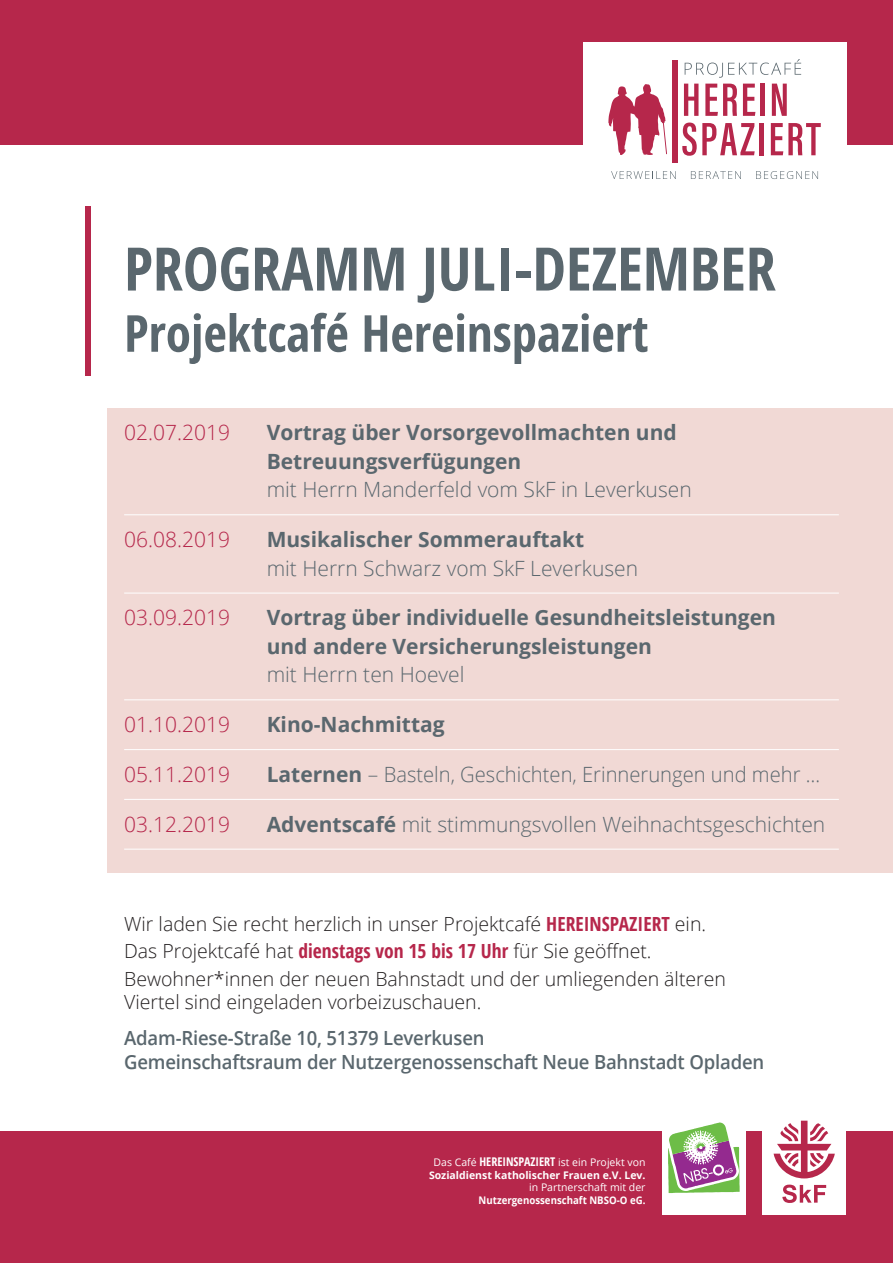
<style>
.page{position:relative;width:893px;height:1263px;background:#b6274b}
.page>*{position:absolute;margin:0;border:0;box-sizing:border-box;transform-origin:0 0}
.t1{font:700 condensed 60px "Open Sans";color:#5a676e}
.t2{font:700 condensed 51px "Open Sans";color:#5a676e}
.t3{font:300 21px "Open Sans";color:#5a676e}
.t4{font:700 21px/28.5px "Open Sans";color:#5a676e}
.t5{font:300 21px "Open Sans";color:#b6274b}
.t6{font:300 19.5px/27.6px "Open Sans";color:#231f20}
.t7{font:600 19.5px/23.4px "Open Sans";letter-spacing:-.01em;color:#5a676e;scale:.95 1}
.t8{font:700 10.5px/12.6px "Open Sans";color:#fff;text-align:center}
.t9{font:700 10.5px "Open Sans";color:#fff;scale:.92 1}
.t10{font:10.5px "Open Sans";color:#fff}
.s1{font-weight:700}
.s2{font-weight:700;font-stretch:condensed;color:#b6274b}
.s3{font-weight:400}
.s4{font-stretch:condensed;font-size:12px}
</style>
<div class="page">
<div style="left:0;top:145px;width:893px;height:985px;background:#fff"></div>
<div style="left:107px;top:408px;width:786px;height:465px;background:#f1d9d5"></div>
<div style="left:85px;top:206px;width:6px;height:170px;background:#b6274b"></div>
<div style="left:583px;top:42px;width:263px;height:154px;background:#fff"></div>
<svg style="left:608px;top:84px;width:59px;height:71px"></svg>
<svg style="left:684px;top:84px;width:14px;height:32px"></svg>
<svg style="left:705px;top:84px;width:32px;height:32px"></svg>
<svg style="left:743px;top:84px;width:12px;height:32px"></svg>
<div style="left:760px;top:84px;width:5px;height:32px;background:#b6274b"></div>
<svg style="left:772px;top:84px;width:15px;height:32px"></svg>
<svg style="left:682px;top:123px;width:73px;height:33px"></svg>
<hr style="left:760px;top:123px;width:4px;height:32px;background:#b6274b">
<svg style="left:771px;top:123px;width:50px;height:32px"></svg>
<div style="left:671px;top:60px;width:6px;height:103px;background:#b6274b"></div>
<svg style="left:685px;top:59px;width:116px;height:19px"></svg>
<svg style="left:611px;top:171px;width:65px;height:8px"></svg>
<svg style="left:691px;top:171px;width:50px;height:8px"></svg>
<svg style="left:756px;top:171px;width:62px;height:8px"></svg>
<div style="left:662px;top:1113px;width:84px;height:102px;background:#fff"></div>
<svg style="left:668px;top:1122px;width:72px;height:71px"></svg>
<div style="left:763px;top:1113px;width:83px;height:102px;background:#fff"></div>
<svg style="left:782px;top:1184px;width:44px;height:19px"></svg>
<svg style="left:774px;top:1121px;width:61px;height:57px"></svg>
<hr style="left:124px;top:514px;width:715px;height:1px;background:#fff">
<hr style="left:124px;top:593px;width:715px;height:1px;background:#fff">
<hr style="left:124px;top:699px;width:715px;height:1px;background:#fff">
<hr style="left:124px;top:749px;width:715px;height:1px;background:#fff">
<hr style="left:124px;top:799px;width:715px;height:1px;background:#fff">
<hr style="left:124px;top:849px;width:715px;height:1px;background:#fff">
<h1 class="t1" style="left:124px;top:227px;width:653px">PROGRAMM JULI-DEZEMBER</h1>
<h2 class="t2" style="left:124px;top:298px;width:526px">Projektcafé Hereinspaziert</h2>
<p class="t5" style="left:124px;top:418px;width:107px">02.07.2019</p>
<p class="t4" style="left:267px;top:418px;width:412px">Vortrag über Vorsorgevollmachten und<br>Betreuungsverfügungen</p>
<p class="t3" style="left:267px;top:475px;width:427px">mit Herrn Manderfeld vom SkF in Leverkusen</p>
<p class="t5" style="left:124px;top:525px;width:107px">06.08.2019</p>
<p class="t4" style="left:267px;top:525px;width:319px">Musikalischer Sommerauftakt</p>
<p class="t3" style="left:267px;top:554px;width:373px">mit Herrn Schwarz vom SkF Leverkusen</p>
<p class="t5" style="left:124px;top:603px;width:107px">03.09.2019</p>
<p class="t4" style="left:267px;top:603px;width:511px">Vortrag über individuelle Gesundheitsleistungen und andere Versicherungsleistungen</p>
<p class="t3" style="left:267px;top:660px;width:199px">mit Herrn ten Hoevel</p>
<p class="t5" style="left:124px;top:710px;width:107px">01.10.2019</p>
<p class="t4" style="left:267px;top:710px;width:180px">Kino-Nachmittag</p>
<p class="t5" style="left:124px;top:760px;width:107px">05.11.2019</p>
<p class="t3" style="left:267px;top:760px;width:555px"><span class="s1">Laternen</span> – Basteln, Geschichten, Erinnerungen und mehr …</p>
<p class="t5" style="left:124px;top:810px;width:107px">03.12.2019</p>
<p class="t3" style="left:267px;top:810px;width:560px"><span class="s1">Adventscafé</span> mit stimmungsvollen Weihnachtsgeschichten</p>
<p class="t6" style="left:124px;top:909px;width:603px">Wir laden Sie recht herzlich in unser Projektcafé <span class="s2">HEREINSPAZIERT</span> ein.<br>Das Projektcafé hat <span class="s2">dienstags von 15 bis 17 Uhr</span> für Sie geöffnet.<br>Bewohner*innen der neuen Bahnstadt und der umliegenden älteren</p>
<p class="t6" style="left:124px;top:988px;width:359px">Viertel sind eingeladen vorbeizuschauen.</p>
<p class="t7" style="left:124px;top:1026px;width:675px">Adam-Riese-Straße 10, 51379 Leverkusen<br>Gemeinschaftsraum der Nutzergenossenschaft Neue Bahnstadt Opladen</p>
<p class="t8" style="left:429px;top:1155px;width:218px"><span class="s3">Das Café</span> <span class="s4">HEREINSPAZIERT</span> <span class="s3">ist ein Projekt von<br></span>Sozialdienst katholischer Frauen e.V. Lev.</p>
<p class="t10" style="left:529px;top:1180px;width:118px">in Partnerschaft mit der</p>
<p class="t9" style="left:479px;top:1192px;width:183px">Nutzergenossenschaft NBSO-O eG.</p>
</div>
